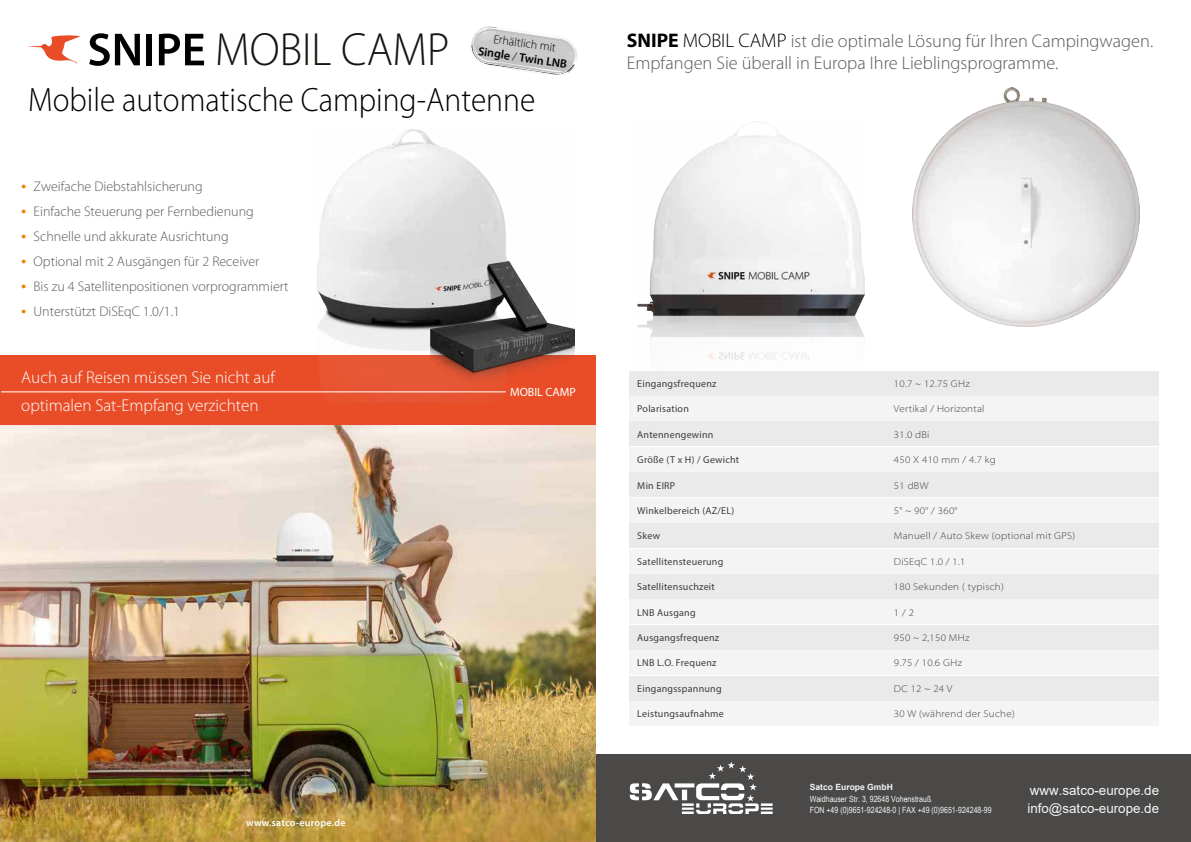
<style>
.page{position:relative;width:1191px;height:842px;background:#fff}
.page>*{position:absolute;margin:0;border:0;box-sizing:border-box;transform-origin:0 0}
.t1{font:300 46.8px "Myriad Pro";color:#191612;scale:.95 1}
.t2{font:300 33.9px "Myriad Pro";color:#000;scale:.93 1}
.t3{font:300 21px/25px "Myriad Pro";color:#ef7d00;text-align:justify}
.t4{font:300 18.4px/22.1px "Myriad Pro";color:#595958}
.t5{font:300 17.1px/28px "Myriad Pro";color:#fff}
.t6{font:300 14px/25px "Myriad Pro";color:#5b5859}
.t7{font:13.4px/17.8px "Arial";color:#f5f5f5}
.t8{font:300 12px/14.4px "Myriad Pro";color:#000;text-align:center}
.t9{font:12px "Myriad Pro";color:#fff}
.t10{font:10px "Myriad Pro";letter-spacing:.025em;color:#3c3c3b}
.t11{font:300 semi-expanded 10px "Myriad Pro";letter-spacing:.025em;color:#3c3c3b}
.t12{font:600 10px "Myriad Pro";letter-spacing:.025em;color:#fff}
.t13{font:8.5px/11.4px "Arial Narrow";color:#f5f5f5}
.t14{font:700 8.5px "Arial";color:#f5f5f5}
.s1{font-weight:600}
.s2{font-weight:700;font-size:19.7px;color:#000}
.s3{font-size:19.7px;color:#010102}
</style>
<div class="page">
<img style="left:638px;top:121px;width:226px;height:275px">
<img style="left:913px;top:87px;width:226px;height:240px">
<div style="left:628px;top:371px;width:255px;height:24px;background:#eaeaea"></div>
<div style="left:884px;top:371px;width:275px;height:24px;background:#eaeaea"></div>
<div style="left:628px;top:396px;width:255px;height:25px;background:#f4f4f4"></div>
<div style="left:884px;top:396px;width:275px;height:25px;background:#f4f4f4"></div>
<div style="left:628px;top:422px;width:255px;height:24px;background:#eaeaea"></div>
<div style="left:884px;top:422px;width:275px;height:24px;background:#eaeaea"></div>
<div style="left:628px;top:447px;width:255px;height:25px;background:#f4f4f4"></div>
<div style="left:884px;top:447px;width:275px;height:25px;background:#f4f4f4"></div>
<div style="left:628px;top:473px;width:255px;height:24px;background:#eaeaea"></div>
<div style="left:884px;top:473px;width:275px;height:24px;background:#eaeaea"></div>
<div style="left:628px;top:498px;width:255px;height:24px;background:#f4f4f4"></div>
<div style="left:884px;top:498px;width:275px;height:24px;background:#f4f4f4"></div>
<div style="left:628px;top:523px;width:255px;height:25px;background:#eaeaea"></div>
<div style="left:884px;top:523px;width:275px;height:25px;background:#eaeaea"></div>
<div style="left:628px;top:549px;width:255px;height:24px;background:#f4f4f4"></div>
<div style="left:884px;top:549px;width:275px;height:24px;background:#f4f4f4"></div>
<div style="left:628px;top:574px;width:255px;height:25px;background:#eaeaea"></div>
<div style="left:884px;top:574px;width:275px;height:25px;background:#eaeaea"></div>
<div style="left:628px;top:600px;width:255px;height:24px;background:#f4f4f4"></div>
<div style="left:884px;top:600px;width:275px;height:24px;background:#f4f4f4"></div>
<div style="left:628px;top:625px;width:255px;height:24px;background:#eaeaea"></div>
<div style="left:884px;top:625px;width:275px;height:24px;background:#eaeaea"></div>
<div style="left:628px;top:650px;width:255px;height:25px;background:#f4f4f4"></div>
<div style="left:884px;top:650px;width:275px;height:25px;background:#f4f4f4"></div>
<div style="left:628px;top:676px;width:255px;height:24px;background:#eaeaea"></div>
<div style="left:884px;top:676px;width:275px;height:24px;background:#eaeaea"></div>
<div style="left:628px;top:701px;width:255px;height:25px;background:#f4f4f4"></div>
<div style="left:884px;top:701px;width:275px;height:25px;background:#f4f4f4"></div>
<div style="left:0;top:355px;width:595px;height:79px;background:#e84d28"></div>
<svg style="left:28px;top:35px;width:52px;height:28px"></svg>
<svg style="left:89px;top:33px;width:51px;height:33px"></svg>
<div style="left:146px;top:34px;width:6px;height:31px;background:#000"></div>
<svg style="left:159px;top:34px;width:45px;height:31px"></svg>
<img style="left:316px;top:130px;width:258px;height:268px">
<img style="left:0;top:425px;width:595px;height:417px">
<hr style="left:1px;top:392px;width:505px;height:1px;background:#fff">
<div style="left:596px;top:754px;width:595px;height:88px;background:#4a4948"></div>
<svg style="left:629px;top:761px;width:143px;height:53px"></svg>
<svg style="left:472px;top:26px;width:106px;height:49px"></svg>
<h1 class="t1" style="left:215px;top:32px;width:248px">MOBIL CAMP</h1>
<p class="t8" style="left:481px;top:30px;width:91px;rotate:8deg">Erhältlich mit<br><span class="s1">Single</span> / <span class="s1">Twin LNB</span></p>
<h2 class="t2" style="left:28px;top:87px;width:546px">Mobile automatische Camping-Antenne</h2>
<h3 class="t3" style="left:21px;top:175px;width:7px">• • • • • •</h3>
<h3 class="t6" style="left:34px;top:175px;width:257px">Zweifache Diebstahlsicherung<br>Einfache Steuerung per Fernbedienung Schnelle und akkurate Ausrichtung<br>Optional mit 2 Ausgängen für 2 Receiver<br>Bis zu 4 Satellitenpositionen vorprogrammiert Unterstützt DiSEqC 1.0/1.1</h3>
<h3 class="t5" style="left:21px;top:364px;width:255px">Auch auf Reisen müssen Sie nicht auf optimalen Sat-Empfang verzichten</h3>
<p class="t12" style="left:246px;top:819px;width:101px">www.satco-europe.de</p>
<p class="t9" style="left:510px;top:385px;width:67px">MOBIL CAMP</p>
<h3 class="t4" style="left:627px;top:31px;width:528px"><span class="s2">SNIPE</span> <span class="s3">MOBIL CAMP</span> ist die optimale Lösung für Ihren Campingwagen.<br>Empfangen Sie überall in Europa Ihre Lieblingsprogramme.</h3>
<p class="t10" style="left:637px;top:380px;width:81px">Eingangsfrequenz</p>
<p class="t10" style="left:637px;top:405px;width:53px">Polarisation</p>
<p class="t10" style="left:637px;top:431px;width:78px">Antennengewinn</p>
<p class="t10" style="left:637px;top:456px;width:103px">Größe (T x H) / Gewicht</p>
<p class="t10" style="left:637px;top:481px;width:39px">Min EIRP</p>
<p class="t10" style="left:637px;top:507px;width:98px">Winkelbereich (AZ/EL)</p>
<p class="t10" style="left:637px;top:532px;width:24px">Skew</p>
<p class="t10" style="left:637px;top:558px;width:88px">Satellitensteuerung</p>
<p class="t10" style="left:637px;top:583px;width:79px">Satellitensuchzeit</p>
<p class="t10" style="left:637px;top:608px;width:60px">LNB Ausgang</p>
<p class="t10" style="left:637px;top:634px;width:83px">Ausgangsfrequenz</p>
<p class="t10" style="left:637px;top:659px;width:81px">LNB L.O. Frequenz</p>
<p class="t10" style="left:637px;top:685px;width:86px">Eingangsspannung</p>
<p class="t10" style="left:637px;top:707px;width:88px">Leistungsaufnahme</p>
<p class="t11" style="left:894px;top:380px;width:78px">10.7 ~ 12.75 GHz</p>
<p class="t11" style="left:894px;top:405px;width:92px">Vertikal / Horizontal</p>
<p class="t11" style="left:894px;top:431px;width:37px">31.0 dBi</p>
<p class="t11" style="left:894px;top:456px;width:104px">450 X 410 mm / 4.7 kg</p>
<p class="t11" style="left:894px;top:481px;width:36px">51 dBW</p>
<p class="t11" style="left:894px;top:507px;width:65px">5° ~ 90° / 360°</p>
<p class="t11" style="left:894px;top:532px;width:183px">Manuell / Auto Skew (optional mit GPS)</p>
<p class="t11" style="left:894px;top:558px;width:73px">DiSEqC 1.0 / 1.1</p>
<p class="t11" style="left:894px;top:583px;width:111px">180 Sekunden ( typisch)</p>
<p class="t11" style="left:894px;top:608px;width:22px">1 / 2</p>
<p class="t11" style="left:894px;top:634px;width:77px">950 ~ 2,150 MHz</p>
<p class="t11" style="left:894px;top:659px;width:70px">9.75 / 10.6 GHz</p>
<p class="t11" style="left:894px;top:685px;width:60px">DC 12 ~ 24 V</p>
<p class="t11" style="left:894px;top:710px;width:122px">30 W (während der Suche)</p>
<p class="t14" style="left:810px;top:784px;width:85px">Satco Europe GmbH</p>
<p class="t13" style="left:810px;top:794px;width:183px">Waidhauser Str. 3, 92648 Vohenstrauß<br>FON +49 (0)9651-924248-0 | FAX +49 (0)9651-924248-99</p>
<p class="t13" style="left:868px;top:794px;width:67px">, 92648 Vohenstrauß</p>
<h3 class="t7" style="left:1027px;top:783px;width:133px">www.satco-europe.de info@satco-europe.de</h3>
</div>
